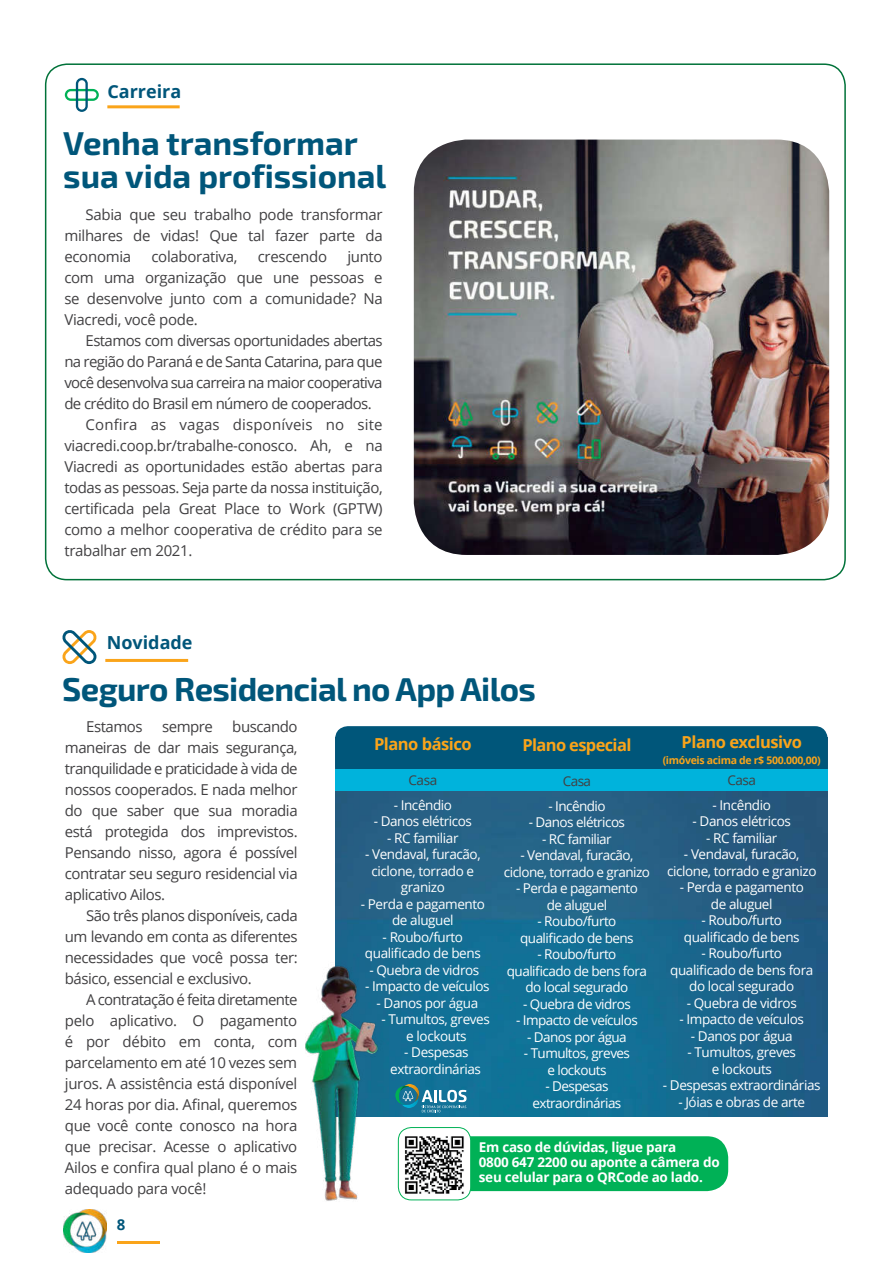
<style>
.page{position:relative;width:893px;height:1263px;background:#fff}
.page>*{position:absolute;margin:0;border:0;box-sizing:border-box;transform-origin:0 0}
.t1{font:700 33px/33px "Exo 2";color:#00567a}
.t2{font:700 33px "Exo 2";letter-spacing:-.02em;color:#00567a}
.t3{font:700 18px "Open Sans";color:#00567a}
.t4{font:700 16.5px "Open Sans";letter-spacing:-.03em;color:#faa41a}
.t5{font:15px/21px "Open Sans";letter-spacing:-.02em;color:#414042;text-align:justify}
.t6{font:15px "Open Sans";letter-spacing:-.04em;color:#414042}
.t7{font:15px "Open Sans";letter-spacing:-.045em;color:#414042}
.t8{font:15px "Open Sans";letter-spacing:.01em;color:#414042}
.t9{font:700 15px "Open Sans";color:#00567a}
.t10{font:13.5px/16.5px "Open Sans";letter-spacing:-.03em;color:#fff;text-align:center}
.t11{font:700 13.5px/15px "Open Sans";letter-spacing:-.02em;color:#fff}
.t12{font:13.5px "Open Sans";letter-spacing:-.03em;color:#414042}
.t13{font:700 10.5px "Open Sans";letter-spacing:-.03em;color:#faa41a}
</style>
<div class="page">
<img style="left:335px;top:791px;width:493px;height:325px">
<div style="left:335px;top:726px;width:493px;height:53px;background:#00567a;border-radius:13px"></div>
<div style="left:335px;top:769px;width:493px;height:22px;background:#00b3dc"></div>
<hr style="left:107px;top:105px;width:73px;height:3px;background:#faa41a">
<svg style="left:65px;top:78px;width:34px;height:34px"></svg>
<img style="left:414px;top:140px;width:415px;height:415px">
<hr style="left:105px;top:659px;width:83px;height:3px;background:#faa41a">
<svg style="left:62px;top:630px;width:35px;height:34px"></svg>
<div style="left:409px;top:1136px;width:319px;height:55px;background:#00b156;border-radius:21px"></div>
<img style="left:306px;top:919px;width:161px;height:282px">
<svg style="left:395px;top:1084px;width:72px;height:28px;background:#3e8ca4"></svg>
<div style="left:398px;top:1127px;width:73px;height:73px;background:#fff;border-radius:13px"></div>
<img style="left:403px;top:1136px;width:63px;height:62px">
<div style="left:398px;top:1127px;width:73px;height:73px;border:1px solid #00b156;border-radius:13px"></div>
<hr style="left:117px;top:1241px;width:42px;height:2px;background:#faa41a">
<img style="left:64px;top:1210px;width:42px;height:42px">
<p class="t3" style="left:107px;top:84px;width:75px">Carreira</p>
<h1 class="t1" style="left:63px;top:130px;width:325px">Venha transformar sua vida profissional</h1>
<p class="t5" style="left:64px;top:203px;width:320px;text-indent:21px">Sabia que seu trabalho pode transformar milhares de vidas! Que tal fazer parte da economia</p>
<p class="t5" style="left:151px;top:245px;width:88px">colaborativa,</p>
<p class="t5" style="left:258px;top:245px;width:71px">crescendo</p>
<p class="t5" style="left:64px;top:245px;width:320px;text-indent:283px">junto com uma organização que une pessoas e se desenvolve junto com a comunidade? Na Viacredi, você pode.</p>
<p class="t6" style="left:86px;top:330px;width:299px">Estamos com diversas oportunidades abertas</p>
<p class="t6" style="left:64px;top:351px;width:320px">na região do Paraná e de Santa Catarina, para que</p>
<p class="t7" style="left:64px;top:372px;width:320px">você desenvolva sua carreira na maior cooperativa</p>
<p class="t6" style="left:64px;top:393px;width:309px">de crédito do Brasil em número de cooperados.</p>
<p class="t8" style="left:86px;top:414px;width:299px">Confira as vagas disponíveis no site</p>
<p class="t5" style="left:64px;top:434px;width:320px">viacredi.coop.br/trabalhe-conosco. Ah, e na</p>
<p class="t5" style="left:64px;top:455px;width:320px">Viacredi as oportunidades estão abertas para</p>
<p class="t5" style="left:64px;top:476px;width:320px">todas as pessoas. Seja parte da nossa instituição,</p>
<p class="t5" style="left:64px;top:497px;width:320px">certificada pela Great Place to Work (GPTW)</p>
<p class="t5" style="left:64px;top:518px;width:320px">como a melhor cooperativa de crédito para se</p>
<p class="t5" style="left:64px;top:541px;width:130px">trabalhar em 2021.</p>
<p class="t3" style="left:107px;top:635px;width:87px">Novidade</p>
<h1 class="t2" style="left:62px;top:676px;width:475px">Seguro Residencial no App Ailos</h1>
<p class="t5" style="left:65px;top:715px;width:234px;text-indent:167px">buscando maneiras de dar mais segurança, tranquilidade e praticidade à vida de nossos cooperados. E nada melhor do que saber que sua moradia está protegida dos imprevistos.<br>Pensando nisso, agora é possível contratar seu seguro residencial via aplicativo Ailos.</p>
<p class="t5" style="left:65px;top:904px;width:234px;text-indent:21px">São três planos disponíveis, cada um levando em conta as diferentes necessidades que você possa ter: básico, essencial e exclusivo.</p>
<p class="t5" style="left:65px;top:988px;width:234px;text-indent:21px">A contratação é feita diretamente pelo aplicativo. O pagamento é por débito em conta, com parcelamento em até 10 vezes sem juros. A assistência está disponível 24 horas por dia. Afinal, queremos que você conte conosco na hora que precisar. Acesse o aplicativo Ailos e confira qual plano é o mais adequado para você!</p>
<p class="t5" style="left:86px;top:715px;width:58px">Estamos</p>
<p class="t5" style="left:162px;top:715px;width:53px">sempre</p>
<p class="t9" style="left:117px;top:1219px;width:10px">8</p>
<p class="t4" style="left:374px;top:737px;width:99px">Plano básico</p>
<p class="t12" style="left:408px;top:774px;width:30px">Casa</p>
<p class="t10" style="left:394px;top:796px;width:60px">- Incêndio</p>
<p class="t10" style="left:374px;top:813px;width:100px">- Danos elétricos</p>
<p class="t10" style="left:387px;top:829px;width:73px">- RC familiar</p>
<p class="t10" style="left:365px;top:846px;width:117px">- Vendaval, furacão, ciclone, torrado e granizo</p>
<p class="t10" style="left:361px;top:897px;width:126px">- Perda e pagamento de aluguel</p>
<p class="t10" style="left:365px;top:928px;width:117px">- Roubo/furto qualificado de bens</p>
<p class="t10" style="left:369px;top:961px;width:112px">- Quebra de vidros</p>
<p class="t10" style="left:365px;top:978px;width:126px">- Impacto de veículos</p>
<p class="t10" style="left:377px;top:994px;width:103px">- Danos por água</p>
<p class="t10" style="left:381px;top:1012px;width:110px">- Tumultos, greves e lockouts</p>
<p class="t10" style="left:390px;top:1045px;width:92px">- Despesas extraordinárias</p>
<p class="t4" style="left:523px;top:738px;width:110px">Plano especial</p>
<p class="t12" style="left:563px;top:775px;width:30px">Casa</p>
<p class="t10" style="left:548px;top:797px;width:59px">- Incêndio</p>
<p class="t10" style="left:529px;top:814px;width:98px">- Danos elétricos</p>
<p class="t10" style="left:542px;top:830px;width:71px">- RC familiar</p>
<p class="t10" style="left:504px;top:847px;width:148px">- Vendaval, furacão, ciclone, torrado e granizo</p>
<p class="t10" style="left:516px;top:881px;width:123px">- Perda e pagamento de aluguel</p>
<p class="t10" style="left:520px;top:913px;width:115px">- Roubo/furto qualificado de bens</p>
<p class="t10" style="left:507px;top:946px;width:142px">- Roubo/furto qualificado de bens fora do local segurado</p>
<p class="t10" style="left:523px;top:995px;width:109px">- Quebra de vidros</p>
<p class="t10" style="left:516px;top:1012px;width:123px">- Impacto de veículos</p>
<p class="t10" style="left:527px;top:1028px;width:101px">- Danos por água</p>
<p class="t10" style="left:524px;top:1046px;width:108px">- Tumultos, greves e lockouts</p>
<p class="t10" style="left:532px;top:1079px;width:90px">- Despesas extraordinárias</p>
<p class="t4" style="left:682px;top:735px;width:122px">Plano exclusivo</p>
<p class="t13" style="left:663px;top:756px;width:160px">(imóveis acima de r$ 500.000,00)</p>
<p class="t12" style="left:727px;top:774px;width:30px">Casa</p>
<p class="t10" style="left:713px;top:796px;width:60px">- Incêndio</p>
<p class="t10" style="left:693px;top:813px;width:100px">- Danos elétricos</p>
<p class="t10" style="left:706px;top:829px;width:73px">- RC familiar</p>
<p class="t10" style="left:667px;top:846px;width:151px">- Vendaval, furacão, ciclone, torrado e granizo</p>
<p class="t10" style="left:680px;top:880px;width:126px">- Perda e pagamento de aluguel</p>
<p class="t10" style="left:684px;top:912px;width:117px">- Roubo/furto qualificado de bens</p>
<p class="t10" style="left:670px;top:945px;width:145px">- Roubo/furto qualificado de bens fora do local segurado</p>
<p class="t10" style="left:687px;top:994px;width:112px">- Quebra de vidros</p>
<p class="t10" style="left:679px;top:1011px;width:126px">- Impacto de veículos</p>
<p class="t10" style="left:691px;top:1027px;width:103px">- Danos por água</p>
<p class="t10" style="left:687px;top:1045px;width:110px">- Tumultos, greves e lockouts</p>
<p class="t10" style="left:663px;top:1077px;width:159px">- Despesas extraordinárias</p>
<p class="t10" style="left:678px;top:1095px;width:128px">- Jóias e obras de arte</p>
<p class="t11" style="left:479px;top:1141px;width:242px">Em caso de dúvidas, ligue para<br>0800 647 2200 ou aponte a câmera do seu celular para o QRCode ao lado.</p>
</div>
